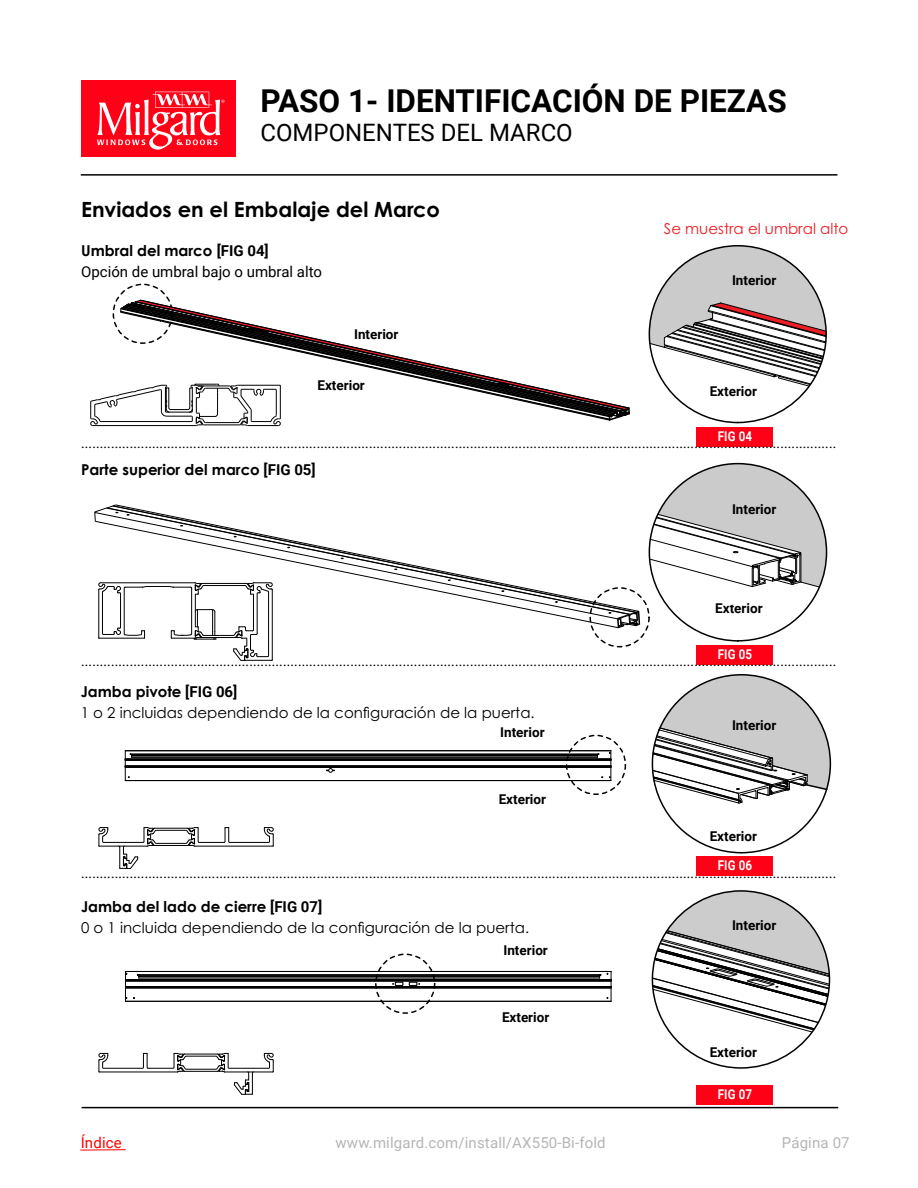
<style>
.page{position:relative;width:918px;height:1188px;background:#fff}
.page>*{position:absolute;margin:0;border:0;box-sizing:border-box;transform-origin:0 0}
.t1{font:700 31.5px "Roboto";color:#000}
.t2{font:24px "Roboto";color:#000}
.t3{font:700 21px "Century Gothic Pro";color:#000}
.t4{font:15px "Century Gothic Pro";color:#000}
.t5{font:700 15px "Century Gothic";color:#000}
.t6{font:15px "Roboto";letter-spacing:.01em;color:#b5b5b5}
.t7{font:15px "Roboto";color:#000}
.t8{font:15px "Century Gothic Pro";color:#ed1d24}
.t9{font:15px "Roboto";letter-spacing:.01em;color:#f00}
.t10{font:13.5px "Century Gothic Pro";color:#000}
.t11{font:700 13.5px "Roboto";color:#000}
.t12{font:700 13.5px "Roboto";letter-spacing:.01em;color:#fff;scale:.86 1}
.s1{font-family:"Roboto"}
</style>
<div class="page">
<hr style="left:81px;top:174px;width:756px;height:2px;background:#000">
<div style="left:697px;top:427px;width:76px;height:20px;background:#ff0016"></div>
<div style="left:697px;top:645px;width:76px;height:20px;background:#ff0016"></div>
<hr style="left:82px;top:1107px;width:756px;height:1px;background:#000">
<div style="left:697px;top:856px;width:76px;height:20px;background:#ff0016"></div>
<div style="left:697px;top:1085px;width:76px;height:20px;background:#ff0016"></div>
<svg style="left:98px;top:628px;width:175px;height:33px"></svg>
<svg style="left:648px;top:462px;width:180px;height:180px"></svg>
<svg style="left:96px;top:522px;width:521px;height:106px"></svg>
<svg style="left:107px;top:522px;width:510px;height:93px"></svg>
<svg style="left:112px;top:506px;width:523px;height:107px"></svg>
<svg style="left:617px;top:601px;width:23px;height:28px"></svg>
<svg style="left:94px;top:504px;width:24px;height:18px"></svg>
<div style="left:589px;top:587px;width:61px;height:60px;border:2px dashed #000;border-radius:50%"></div>
<svg style="left:99px;top:827px;width:175px;height:42px"></svg>
<svg style="left:99px;top:1053px;width:175px;height:42px"></svg>
<div style="left:375px;top:954px;width:60px;height:60px;border:2px dashed #000;border-radius:50%"></div>
<div style="left:566px;top:735px;width:60px;height:60px;border:2px dashed #000;border-radius:50%"></div>
<hr style="left:132px;top:757px;width:466px;height:1px;background:#000">
<hr style="left:132px;top:756px;width:466px;height:1px;background:#000">
<hr style="left:125px;top:780px;width:486px;height:1px;background:#000">
<svg style="left:327px;top:768px;width:8px;height:5px"></svg>
<hr style="left:125px;top:767px;width:486px;height:1px;background:#000">
<div style="left:131px;top:754px;width:467px;height:2px;border:1px solid #000"></div>
<hr style="left:132px;top:754px;width:466px;height:1px;background:#000">
<hr style="left:125px;top:751px;width:486px;height:1px;background:#000">
<hr style="left:125px;top:750px;width:486px;height:1px;background:#000">
<hr style="left:125px;top:759px;width:486px;height:1px;background:#000">
<hr style="left:125px;top:766px;width:486px;height:1px;background:#000">
<hr style="left:125px;top:760px;width:486px;height:1px;background:#000">
<svg style="left:609px;top:751px;width:3px;height:31px"></svg>
<svg style="left:125px;top:751px;width:7px;height:31px"></svg>
<hr style="left:139px;top:977px;width:461px;height:1px;background:#000">
<hr style="left:139px;top:978px;width:461px;height:1px;background:#000">
<svg style="left:392px;top:982px;width:28px;height:4px"></svg>
<svg style="left:125px;top:972px;width:2px;height:29px"></svg>
<svg style="left:607px;top:971px;width:5px;height:31px"></svg>
<hr style="left:125px;top:1001px;width:486px;height:1px;background:#000">
<hr style="left:125px;top:988px;width:486px;height:1px;background:#000">
<hr style="left:125px;top:987px;width:486px;height:1px;background:#000">
<hr style="left:139px;top:976px;width:461px;height:1px;background:#000">
<hr style="left:139px;top:975px;width:461px;height:1px;background:#000">
<hr style="left:125px;top:971px;width:486px;height:1px;background:#000">
<hr style="left:125px;top:980px;width:486px;height:1px;background:#000">
<hr style="left:125px;top:981px;width:486px;height:1px;background:#000">
<hr style="left:125px;top:986px;width:486px;height:1px;background:#000">
<svg style="left:651px;top:890px;width:180px;height:179px"></svg>
<div style="left:81px;top:81px;width:155px;height:76px;background:#ff0016"></div>
<svg style="left:97px;top:92px;width:128px;height:58px"></svg>
<hr style="left:80px;top:1149px;width:46px;height:1px;background:#f00">
<svg style="left:651px;top:674px;width:181px;height:180px"></svg>
<svg style="left:648px;top:245px;width:179px;height:179px"></svg>
<svg style="left:90px;top:300px;width:540px;height:126px"></svg>
<h1 class="t1" style="left:260px;top:79px;width:528px">PASO 1- IDENTIFICACIÓN DE PIEZAS</h1>
<h2 class="t2" style="left:260px;top:115px;width:314px">COMPONENTES DEL MARCO</h2>
<h3 class="t3" style="left:81px;top:196px;width:360px">Enviados en el Embalaje del Marco</h3>
<p class="t5" style="left:81px;top:239px;width:189px">Umbral del marco <span class="s1">[FIG 04]</span></p>
<p class="t7" style="left:81px;top:261px;width:242px">Opción de umbral bajo o umbral alto</p>
<p class="t11" style="left:354px;top:325px;width:46px">Interior</p>
<p class="t11" style="left:318px;top:376px;width:49px">Exterior</p>
<p class="t8" style="left:664px;top:220px;width:186px">Se muestra el umbral alto</p>
<p class="t11" style="left:732px;top:271px;width:46px">Interior</p>
<p class="t11" style="left:710px;top:381px;width:49px">Exterior</p>
<p class="t12" style="left:718px;top:426px;width:41px">FIG 04</p>
<p class="t10" style="left:81px;top:435px;width:757px">..........................................................................................................................................................................................................</p>
<p class="t5" style="left:81px;top:458px;width:236px">Parte superior del marco <span class="s1">[FIG 05]</span></p>
<p class="t11" style="left:732px;top:500px;width:46px">Interior</p>
<p class="t11" style="left:715px;top:598px;width:49px">Exterior</p>
<p class="t12" style="left:718px;top:644px;width:41px">FIG 05</p>
<p class="t10" style="left:81px;top:653px;width:757px">..........................................................................................................................................................................................................</p>
<p class="t5" style="left:81px;top:681px;width:158px">Jamba pivote <span class="s1">[FIG 06]</span></p>
<p class="t4" style="left:81px;top:704px;width:456px">1 o 2 incluidas dependiendo de la configuración de la puerta.</p>
<p class="t11" style="left:500px;top:723px;width:46px">Interior</p>
<p class="t11" style="left:499px;top:790px;width:49px">Exterior</p>
<p class="t11" style="left:732px;top:716px;width:46px">Interior</p>
<p class="t11" style="left:710px;top:827px;width:49px">Exterior</p>
<p class="t12" style="left:718px;top:856px;width:41px">FIG 06</p>
<p class="t10" style="left:81px;top:865px;width:757px">..........................................................................................................................................................................................................</p>
<p class="t5" style="left:81px;top:895px;width:243px">Jamba del lado de cierre <span class="s1">[FIG 07]</span></p>
<p class="t4" style="left:81px;top:919px;width:450px">0 o 1 incluida dependiendo de la configuración de la puerta.</p>
<p class="t11" style="left:503px;top:941px;width:46px">Interior</p>
<p class="t11" style="left:502px;top:1008px;width:49px">Exterior</p>
<p class="t11" style="left:732px;top:916px;width:46px">Interior</p>
<p class="t11" style="left:710px;top:1042px;width:49px">Exterior</p>
<p class="t12" style="left:718px;top:1085px;width:41px">FIG 07</p>
<p class="t9" style="left:81px;top:1132px;width:43px">Índice</p>
<p class="t6" style="left:336px;top:1132px;width:272px">www.milgard.com/install/AX550-Bi-fold</p>
<p class="t6" style="left:782px;top:1132px;width:69px">Página 07</p>
</div>
